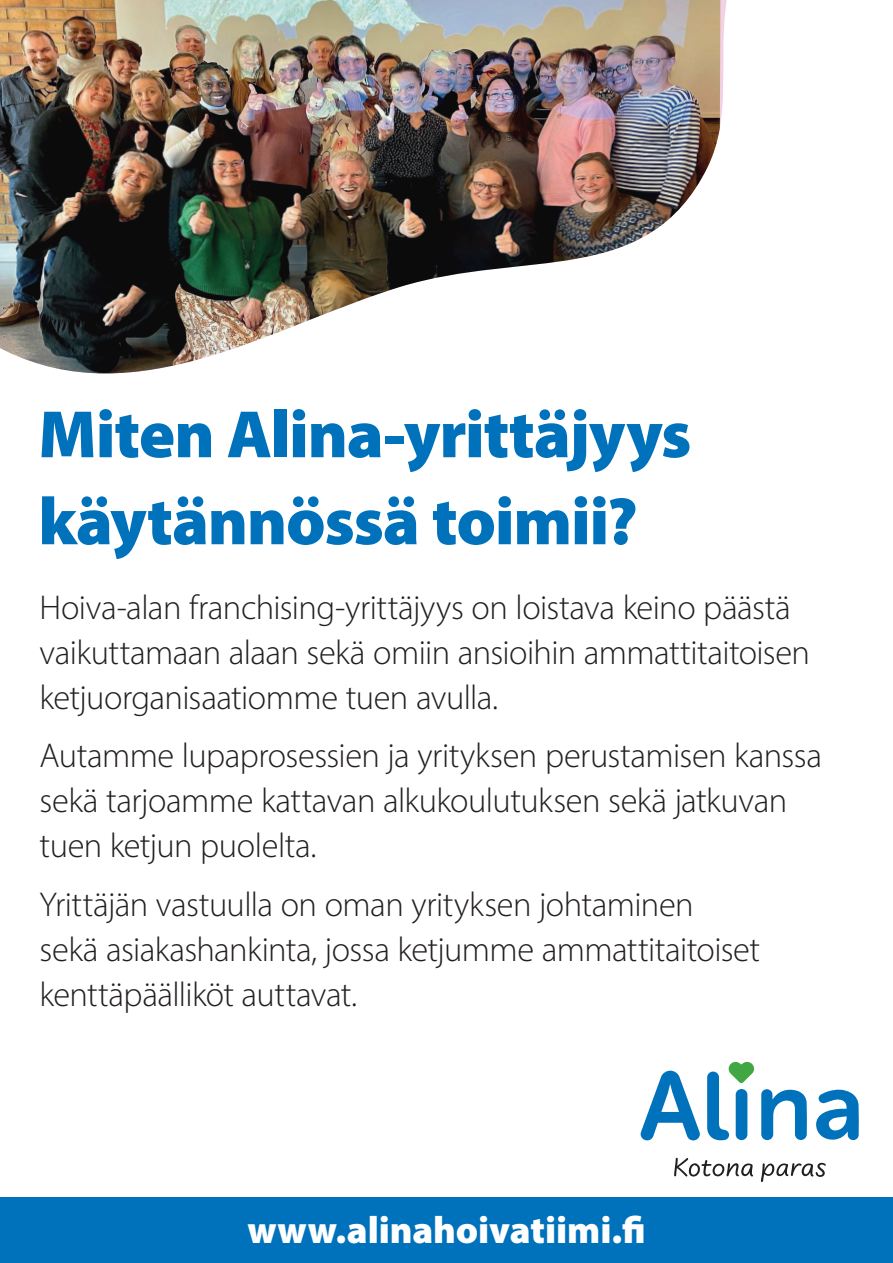
<style>
.page{position:relative;width:893px;height:1263px;background:#fff}
.page>*{position:absolute;margin:0;border:0;box-sizing:border-box;transform-origin:0 0}
.t1{font:900 67.5px/87px "Myriad Pro";letter-spacing:-.02em;color:#0072bc}
.t2{font:900 38.1px "Myriad Pro";letter-spacing:-.005em;color:#fff}
.t3{font:300 34.5px/45px "Myriad Pro";letter-spacing:-.015em;color:#231f20}
</style>
<div class="page">
<div style="left:0;top:1197px;width:893px;height:66px;background:#0072bc"></div>
<svg style="left:761px;top:1089px;width:46px;height:51px"></svg>
<svg style="left:816px;top:1089px;width:43px;height:52px"></svg>
<svg style="left:707px;top:1061px;width:47px;height:80px"></svg>
<svg style="left:641px;top:1071px;width:59px;height:69px"></svg>
<svg style="left:674px;top:1158px;width:79px;height:18px"></svg>
<svg style="left:761px;top:1163px;width:65px;height:18px"></svg>
<img style="left:0;top:0;width:720px;height:374px">
<h1 class="t1" style="left:38px;top:388px;width:655px">Miten Alina-yrittäjyys käytännössä toimii?</h1>
<p class="t3" style="left:40px;top:584px;width:772px">Hoiva-alan franchising-yrittäjyys on loistava keino päästä vaikuttamaan alaan sekä omiin ansioihin ammattitaitoisen ketjuorganisaatiomme tuen avulla.</p>
<p class="t3" style="left:40px;top:733px;width:784px">Autamme lupaprosessien ja yrityksen perustamisen kanssa sekä tarjoamme kattavan alkukoulutuksen sekä jatkuvan tuen ketjun puolelta.</p>
<p class="t3" style="left:40px;top:881px;width:722px">Yrittäjän vastuulla on oman yrityksen johtaminen sekä asiakashankinta, jossa ketjumme ammattitaitoiset kenttäpäälliköt auttavat.</p>
<p class="t2" style="left:247px;top:1204px;width:399px">www.alinahoivatiimi.fi</p>
</div>
